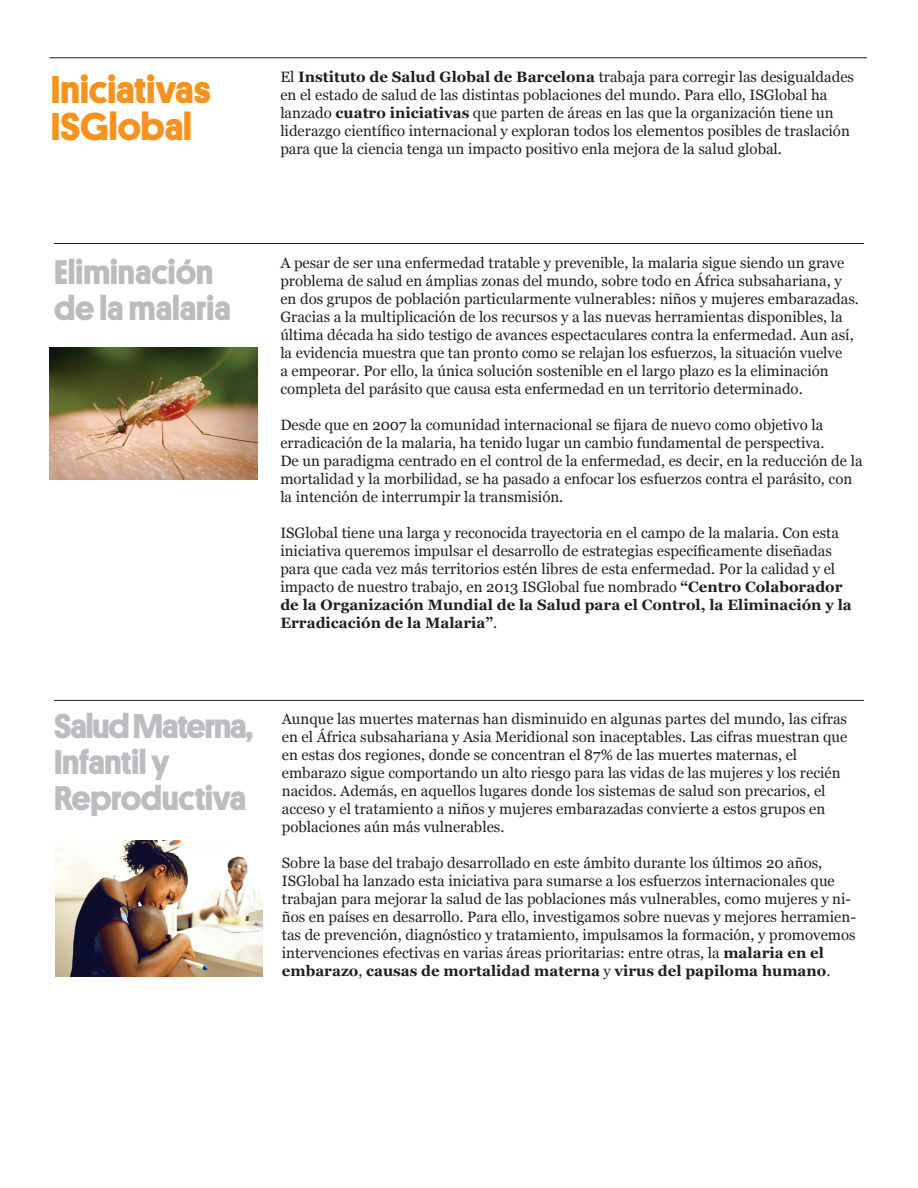
<style>
.page{position:relative;width:918px;height:1188px;background:#fff}
.page>*{position:absolute;margin:0;border:0;box-sizing:border-box;transform-origin:0 0}
.t1{font:700 39px/37.5px "Platform";color:#f7931d}
.t2{font:700 34.5px/36px "Platform";letter-spacing:-.025em;color:#bcbdc0}
.t3{font:700 34.5px/36px "Platform";color:#babdbb}
.t4{font:15px/18px "Georgia";color:#231f20}
.s1{font-weight:700}
</style>
<div class="page">
<hr style="left:54px;top:243px;width:810px;height:1px;background:#231f20">
<img style="left:50px;top:348px;width:208px;height:131px">
<hr style="left:50px;top:58px;width:817px;height:1px;background:#231f20">
<hr style="left:54px;top:700px;width:810px;height:1px;background:#231f20">
<img style="left:56px;top:840px;width:206px;height:137px">
<h1 class="t1" style="left:51px;top:68px;width:161px">Iniciativas<br>ISGlobal</h1>
<p class="t4" style="left:280px;top:68px;width:575px">El <span class="s1">Instituto de Salud Global de Barcelona</span> trabaja para corregir las desigualdades en el estado de salud de las distintas poblaciones del mundo. Para ello, ISGlobal ha lanzado <span class="s1">cuatro iniciativas</span> que parten de áreas en las que la organización tiene un liderazgo científico internacional y exploran todos los elementos posibles de traslación para que la ciencia tenga un impacto positivo enla mejora de la salud global.</p>
<h2 class="t3" style="left:54px;top:252px;width:178px">Eliminación de la malaria</h2>
<p class="t4" style="left:280px;top:254px;width:580px">A pesar de ser una enfermedad tratable y prevenible, la malaria sigue siendo un grave problema de salud en ámplias zonas del mundo, sobre todo en África subsahariana, y en dos grupos de población particularmente vulnerables: niños y mujeres embarazadas.<br>Gracias a la multiplicación de los recursos y a las nuevas herramientas disponibles, la última década ha sido testigo de avances espectaculares contra la enfermedad. Aun así, la evidencia muestra que tan pronto como se relajan los esfuerzos, la situación vuelve<br>a empeorar. Por ello, la única solución sostenible en el largo plazo es la eliminación completa del parásito que causa esta enfermedad en un territorio determinado.</p>
<p class="t4" style="left:280px;top:416px;width:584px">Desde que en 2007 la comunidad internacional se fijara de nuevo como objetivo la erradicación de la malaria, ha tenido lugar un cambio fundamental de perspectiva.<br>De un paradigma centrado en el control de la enfermedad, es decir, en la reducción de la mortalidad y la morbilidad, se ha pasado a enfocar los esfuerzos contra el parásito, con la intención de interrumpir la transmisión.</p>
<p class="t4" style="left:280px;top:524px;width:573px">ISGlobal tiene una larga y reconocida trayectoria en el campo de la malaria. Con esta iniciativa queremos impulsar el desarrollo de estrategias específicamente diseñadas para que cada vez más territorios estén libres de esta enfermedad. Por la calidad y el impacto de nuestro trabajo, en 2013 ISGlobal fue nombrado <span class="s1">“Centro Colaborador de la Organización Mundial de la Salud para el Control, la Eliminación y la Erradicación de la Malaria”</span>.</p>
<h2 class="t2" style="left:54px;top:706px;width:201px">Salud Materna,<br>Infantil y<br>Reproductiva</h2>
<p class="t4" style="left:282px;top:710px;width:567px">Aunque las muertes maternas han disminuido en algunas partes del mundo, las cifras en el África subsahariana y Asia Meridional son inaceptables. Las cifras muestran que en estas dos regiones, donde se concentran el 87% de las muertes maternas, el embarazo sigue comportando un alto riesgo para las vidas de las mujeres y los recién nacidos. Además, en aquellos lugares donde los sistemas de salud son precarios, el acceso y el tratamiento a niños y mujeres embarazadas convierte a estos grupos en poblaciones aún más vulnerables.</p>
<p class="t4" style="left:282px;top:854px;width:576px">Sobre la base del trabajo desarrollado en este ámbito durante los últimos 20 años, ISGlobal ha lanzado esta iniciativa para sumarse a los esfuerzos internacionales que trabajan para mejorar la salud de las poblaciones más vulnerables, como mujeres y ni&shy;ños en países en desarrollo. Para ello, investigamos sobre nuevas y mejores herramien&shy;tas de prevención, diagnóstico y tratamiento, impulsamos la formación, y promovemos intervenciones efectivas en varias áreas prioritarias: entre otras, la <span class="s1">malaria en el embarazo</span>, <span class="s1">causas de mortalidad materna</span> y <span class="s1">virus del papiloma humano</span>.</p>
</div>
